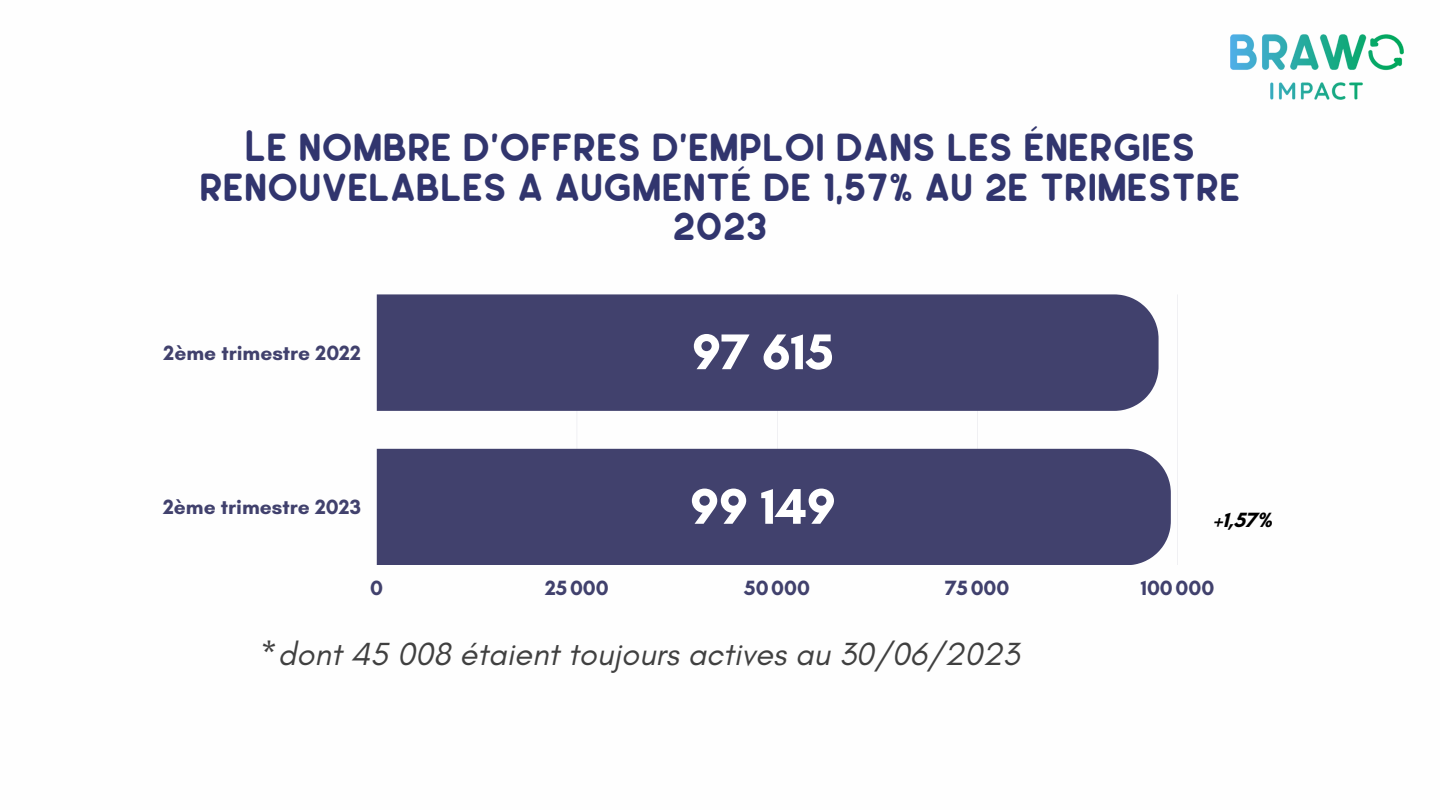
<style>
.page{position:relative;width:1440px;height:810px;background:#fff}
.page>*{position:absolute;margin:0;border:0;box-sizing:border-box;transform-origin:0 0}
.t1{font:700 51.1px "Glacial Indifference";color:#fff}
.t2{font:700 40px/39.8px "Leo Rounded";color:#31356e;text-align:center}
.t3{font:italic 32.6px "Glacial Indifference";color:#404040}
.t4{font:700 21px "Glacial Indifference";color:#41416d}
.t5{font:700 21px "Glacial Indifference";color:#000}
</style>
<div class="page">
<img style="left:1230px;top:34px;width:174px;height:66px">
<svg style="left:377px;top:295px;width:801px;height:270px"></svg>
<div style="left:377px;top:294px;width:782px;height:117px;background:#41416d"></div>
<div style="left:377px;top:449px;width:794px;height:116px;background:#41416d"></div>
<p class="t2" style="left:199px;top:127px;width:1043px">Le nombre d'offres d’emploi dans les énergies renouvelables a augmenté de 1,57% au 2e trimestre<br>2023</p>
<p class="t4" style="left:164px;top:340px;width:199px">2ème trimestre 2022</p>
<p class="t1" style="left:692px;top:321px;width:143px">97 615</p>
<p class="t4" style="left:163px;top:494px;width:199px">2ème trimestre 2023</p>
<p class="t1" style="left:690px;top:475px;width:147px">99 149</p>
<p class="t5" style="left:1213px;top:507px;width:60px">+1,57%</p>
<p class="t4" style="left:370px;top:575px;width:14px">0</p>
<p class="t4" style="left:545px;top:575px;width:65px">25000</p>
<p class="t4" style="left:744px;top:575px;width:67px">50000</p>
<p class="t4" style="left:945px;top:575px;width:66px">75000</p>
<p class="t4" style="left:1141px;top:575px;width:75px">100000</p>
<p class="t3" style="left:261px;top:634px;width:761px">*dont 45 008 étaient toujours actives au 30/06/2023</p>
</div>
